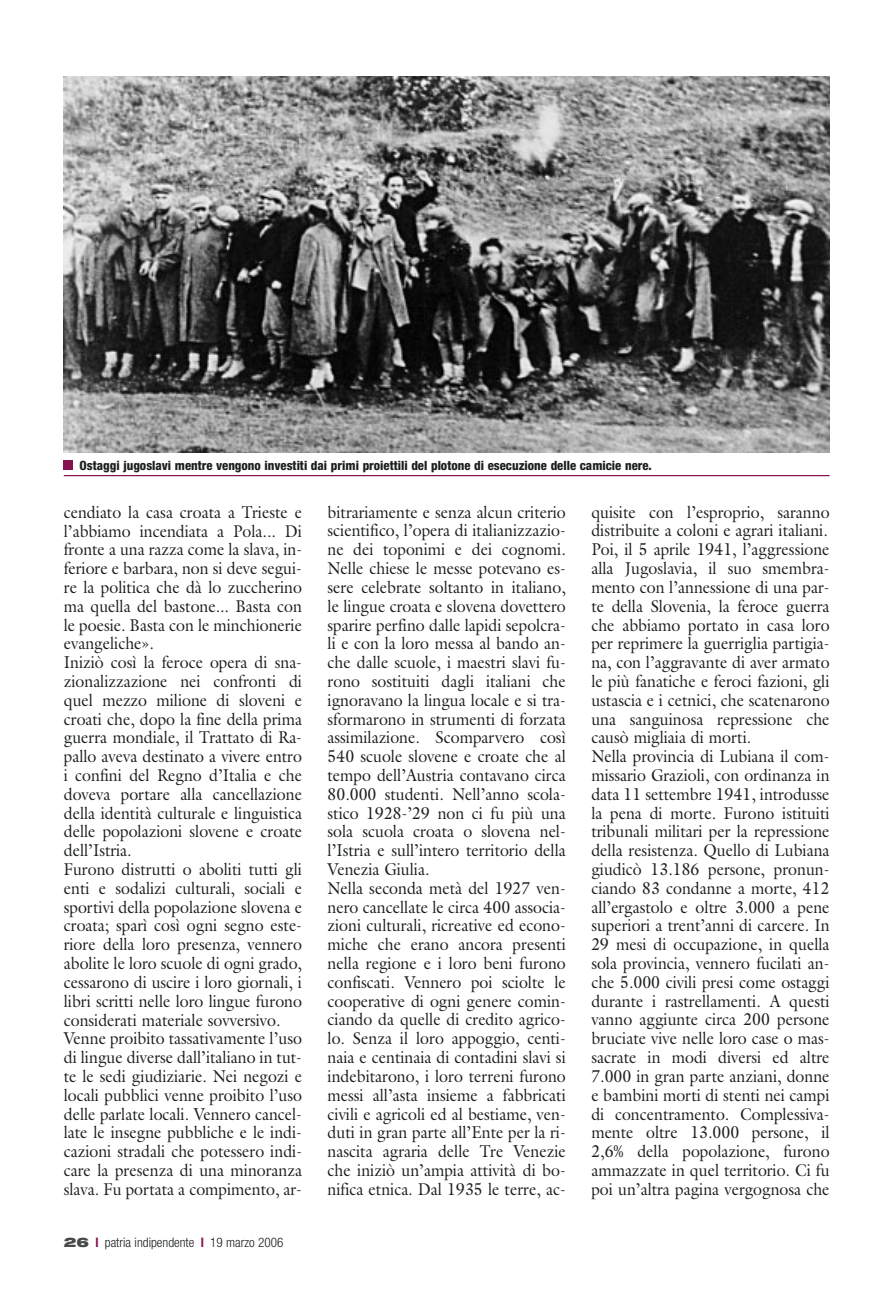
<style>
.page{position:relative;width:893px;height:1296px;background:#fff}
.page>*{position:absolute;margin:0;border:0;box-sizing:border-box;transform-origin:0 0}
.t1{font:17.25px/18.8px "Galliard";color:#1c1f20;scale:.92 1}
.t2{font:300 condensed 13.2px "Helvetica Neue";color:#1c1f20}
.t3{font:800 condensed 12.75px "Helvetica Neue";color:#1c1f20}
.s1{font-weight:900;font-stretch:expanded;color:#47494a}
.s2{font-weight:700;color:#880f50}
</style>
<div class="page">
<img style="left:64px;top:77px;width:765px;height:376px">
<hr style="left:64px;top:475px;width:765px;height:1px;background:#880f50">
<div style="left:64px;top:461px;width:9px;height:9px;background:#880f50"></div>
<p class="t3" style="left:80px;top:461px;width:573px">Ostaggi jugoslavi mentre vengono investiti dai primi proiettili del plotone di esecuzione delle camicie nere.</p>
<p class="t1" style="left:64px;top:504px;width:260px">cendiato la casa croata a Trieste e l’abbiamo incendiata a Pola... Di fronte a una razza come la slava, in&shy;feriore e barbara, non si deve segui&shy;re la politica che dà lo zuccherino ma quella del bastone... Basta con le poesie. Basta con le minchionerie evangeliche».<br>Iniziò così la feroce opera di sna&shy;zionalizzazione nei confronti di quel mezzo milione di sloveni e croati che, dopo la fine della prima guerra mondiale, il Trattato di Ra&shy;pallo aveva destinato a vivere entro i confini del Regno d’Italia e che doveva portare alla cancellazione della identità culturale e linguistica delle popolazioni slovene e croate dell’Istria.<br>Furono distrutti o aboliti tutti gli enti e sodalizi culturali, sociali e sportivi della popolazione slovena e croata; sparì così ogni segno este&shy;riore della loro presenza, vennero abolite le loro scuole di ogni grado, cessarono di uscire i loro giornali, i libri scritti nelle loro lingue furono considerati materiale sovversivo.<br>Venne proibito tassativamente l’uso di lingue diverse dall’italiano in tut&shy;te le sedi giudiziarie. Nei negozi e locali pubblici venne proibito l’uso delle parlate locali. Vennero cancel&shy;late le insegne pubbliche e le indi&shy;cazioni stradali che potessero indi&shy;care la presenza di una minoranza slava. Fu portata a compimento, ar-</p>
<p class="t1" style="left:327px;top:504px;width:260px">bitrariamente e senza alcun criterio scientifico, l’opera di italianizzazio&shy;ne dei toponimi e dei cognomi.<br>Nelle chiese le messe potevano es&shy;sere celebrate soltanto in italiano, le lingue croata e slovena dovettero sparire perfino dalle lapidi sepolcra&shy;li e con la loro messa al bando an&shy;che dalle scuole, i maestri slavi fu&shy;rono sostituiti dagli italiani che ignoravano la lingua locale e si tra&shy;sformarono in strumenti di forzata assimilazione. Scomparvero così 540 scuole slovene e croate che al tempo dell’Austria contavano circa 80.000 studenti. Nell’anno scola&shy;stico 1928-’29 non ci fu più una sola scuola croata o slovena nel&shy;l’Istria e sull’intero territorio della Venezia Giulia.<br>Nella seconda metà del 1927 ven&shy;nero cancellate le circa 400 associa&shy;zioni culturali, ricreative ed econo&shy;miche che erano ancora presenti nella regione e i loro beni furono confiscati. Vennero poi sciolte le cooperative di ogni genere comin&shy;ciando da quelle di credito agrico&shy;lo. Senza il loro appoggio, centi&shy;naia e centinaia di contadini slavi si indebitarono, i loro terreni furono messi all’asta insieme a fabbricati civili e agricoli ed al bestiame, ven&shy;duti in gran parte all’Ente per la ri&shy;nascita agraria delle Tre Venezie che iniziò un’ampia attività di bo&shy;nifica etnica. Dal 1935 le terre, ac-</p>
<p class="t1" style="left:591px;top:504px;width:260px">quisite con l’esproprio, saranno distribuite a coloni e agrari italiani.<br>Poi, il 5 aprile 1941, l’aggressione alla Jugoslavia, il suo smembra&shy;mento con l’annessione di una par&shy;te della Slovenia, la feroce guerra che abbiamo portato in casa loro per reprimere la guerriglia partigia&shy;na, con l’aggravante di aver armato le più fanatiche e feroci fazioni, gli ustascia e i cetnici, che scatenarono una sanguinosa repressione che causò migliaia di morti.<br>Nella provincia di Lubiana il com&shy;missario Grazioli, con ordinanza in data 11 settembre 1941, introdusse la pena di morte. Furono istituiti tribunali militari per la repressione della resistenza. Quello di Lubiana giudicò 13.186 persone, pronun&shy;ciando 83 condanne a morte, 412 all’ergastolo e oltre 3.000 a pene superiori a trent’anni di carcere. In 29 mesi di occupazione, in quella sola provincia, vennero fucilati an&shy;che 5.000 civili presi come ostaggi durante i rastrellamenti. A questi vanno aggiunte circa 200 persone bruciate vive nelle loro case o mas&shy;sacrate in modi diversi ed altre 7.000 in gran parte anziani, donne e bambini morti di stenti nei campi di concentramento. Complessiva&shy;mente oltre 13.000 persone, il 2,6% della popolazione, furono ammazzate in quel territorio. Ci fu poi un’altra pagina vergognosa che</p>
<p class="t2" style="left:64px;top:1238px;width:221px"><span class="s1">26</span> <span class="s2">l</span> patria indipendente <span class="s2">l</span> 19 marzo 2006</p>
</div>
